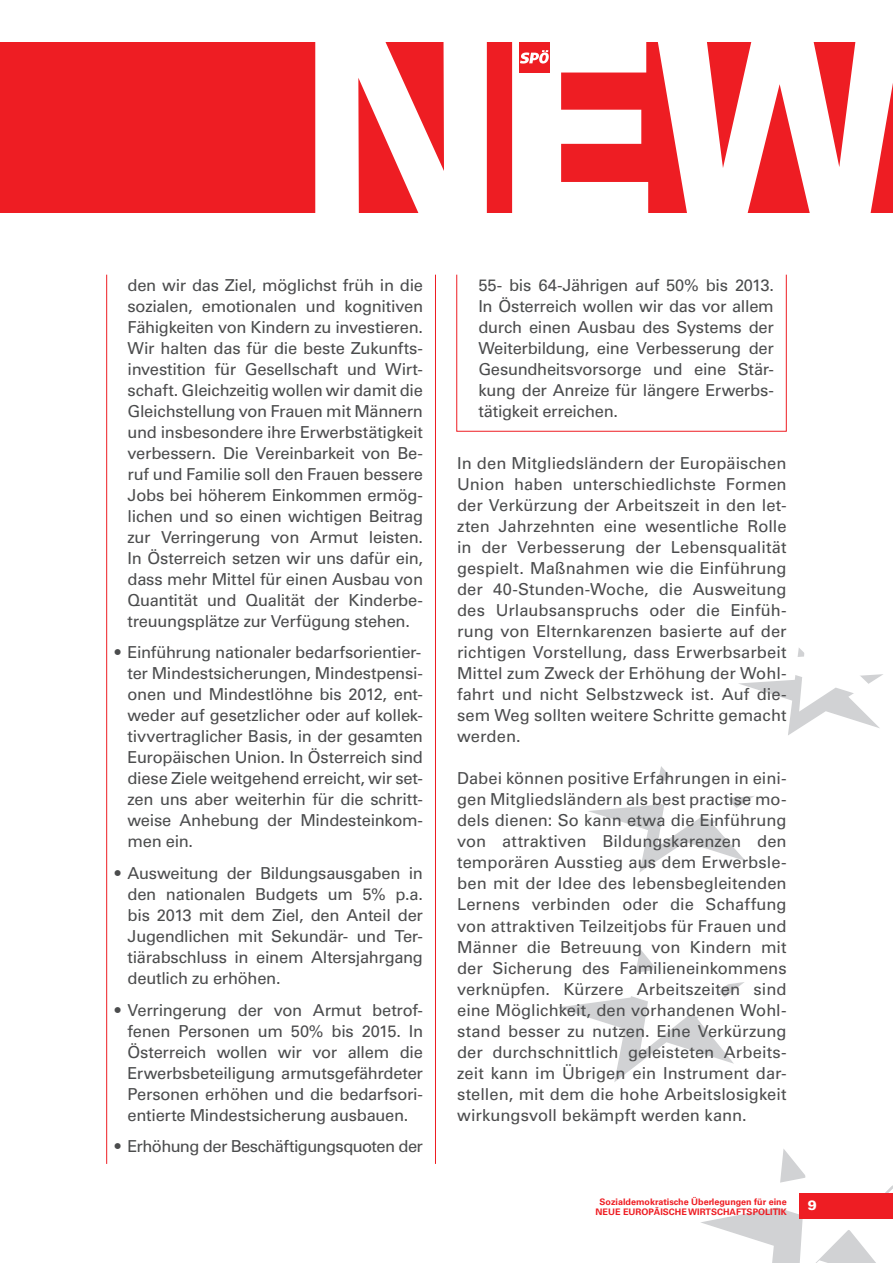
<style>
.page{position:relative;width:893px;height:1263px;background:#fff}
.page>*{position:absolute;margin:0;border:0;box-sizing:border-box;transform-origin:0 0}
.t1{font:900 247.5px "Univers LT";color:#fff}
.t2{font:16.5px/21px "Univers LT";letter-spacing:-.015em;color:#4b4c4d;text-align:justify}
.t3{font:16.5px "Univers LT";letter-spacing:-.04em;color:#4b4c4d}
.t4{font:700 9px/10.8px "Univers LT";color:#ee1d23;text-align:center}
</style>
<div class="page">
<svg style="left:738px;top:648px;width:145px;height:87px"></svg>
<svg style="left:588px;top:766px;width:166px;height:106px"></svg>
<svg style="left:558px;top:949px;width:186px;height:133px"></svg>
<div style="left:0;top:43px;width:893px;height:170px;background:#ee1d23"></div>
<svg style="left:520px;top:50px;width:29px;height:14px"></svg>
<div style="left:456px;top:274px;width:331px;height:158px;border:1px solid #ee1d23"></div>
<hr style="left:435px;top:275px;width:1px;height:889px;background:#ee1d23">
<hr style="left:106px;top:275px;width:1px;height:889px;background:#ee1d23">
<svg style="left:701px;top:1149px;width:192px;height:114px"></svg>
<h1 class="t1" style="left:299px;top:-27px;width:197px">NEW</h1>
<p class="t2" style="left:128px;top:275px;width:297px">den wir das Ziel, möglichst früh in die sozialen, emotionalen und kognitiven Fähigkeiten von Kindern zu investieren.<br>Wir halten das für die beste Zukunfts&shy;investition für Gesellschaft und Wirt&shy;schaft. Gleichzeitig wollen wir damit die Gleichstellung von Frauen mit Männern und insbesondere ihre Erwerbstätigkeit verbessern. Die Vereinbarkeit von Be&shy;ruf und Familie soll den Frauen bessere Jobs bei höherem Einkommen ermög&shy;lichen und so einen wichtigen Beitrag zur Verringerung von Armut leisten.<br>In Österreich setzen wir uns dafür ein, dass mehr Mittel für einen Ausbau von Quantität und Qualität der Kinderbe&shy;treuungsplätze zur Verfügung stehen.</p>
<p class="t2" style="left:128px;top:642px;width:297px;text-indent:-13px">• Einführung nationaler bedarfsorientier&shy;ter Mindestsicherungen, Mindestpensi&shy;onen und Mindestlöhne bis 2012, ent&shy;weder auf gesetzlicher oder auf kollek&shy;tivvertraglicher Basis, in der gesamten Europäischen Union. In Österreich sind diese Ziele weitgehend erreicht, wir set&shy;zen uns aber weiterhin für die schritt&shy;weise Anhebung der Mindesteinkom&shy;men ein.</p>
<p class="t2" style="left:128px;top:863px;width:297px;text-indent:-13px">• Ausweitung der Bildungsausgaben in den nationalen Budgets um 5% p.a. bis 2013 mit dem Ziel, den Anteil der Jugendlichen mit Sekundär- und Ter&shy;tiärabschluss in einem Altersjahrgang deutlich zu erhöhen.</p>
<p class="t2" style="left:128px;top:999px;width:297px;text-indent:-13px">• Verringerung der von Armut betrof&shy;fenen Personen um 50% bis 2015. In Österreich wollen wir vor allem die Erwerbsbeteiligung armutsgefährdeter Personen erhöhen und die bedarfsori&shy;entierte Mindestsicherung ausbauen.</p>
<p class="t3" style="left:115px;top:1136px;width:310px">• Erhöhung der Beschäftigungsquoten der</p>
<p class="t2" style="left:478px;top:275px;width:297px">55- bis 64-Jährigen auf 50% bis 2013.<br>In Österreich wollen wir das vor allem durch einen Ausbau des Systems der Weiterbildung, eine Verbesserung der Gesundheitsvorsorge und eine Stär&shy;kung der Anreize für längere Erwerbs&shy;tätigkeit erreichen.</p>
<p class="t2" style="left:457px;top:453px;width:331px">In den Mitgliedsländern der Europäischen Union haben unterschiedlichste Formen der Verkürzung der Arbeitszeit in den let&shy;zten Jahrzehnten eine wesentliche Rolle in der Verbesserung der Lebensqualität gespielt. Maßnahmen wie die Einführung der 40-Stunden-Woche, die Ausweitung des Urlaubsanspruchs oder die Einfüh&shy;rung von Elternkarenzen basierte auf der richtigen Vorstellung, dass Erwerbsarbeit Mittel zum Zweck der Erhöhung der Wohl&shy;fahrt und nicht Selbstzweck ist. Auf die&shy;sem Weg sollten weitere Schritte gemacht werden.</p>
<p class="t2" style="left:457px;top:768px;width:331px">Dabei können positive Erfahrungen in eini&shy;gen Mitgliedsländern als best practise mo&shy;dels dienen: So kann etwa die Einführung von attraktiven Bildungskarenzen den temporären Ausstieg aus dem Erwerbsle&shy;ben mit der Idee des lebensbegleitenden Lernens verbinden oder die Schaffung von attraktiven Teilzeitjobs für Frauen und Männer die Betreuung von Kindern mit der Sicherung des Familieneinkommens verknüpfen. Kürzere Arbeitszeiten sind eine Möglichkeit, den vorhandenen Wohl&shy;stand besser zu nutzen. Eine Verkürzung der durchschnittlich geleisteten Arbeits&shy;zeit kann im Übrigen ein Instrument dar&shy;stellen, mit dem die hohe Arbeitslosigkeit wirkungsvoll bekämpft werden kann.</p>
<p class="t4" style="left:595px;top:1196px;width:193px">Sozialdemokratische Überlegungen für eine<br>Neue Europäische Wirtschaftspolitik</p>
</div>
